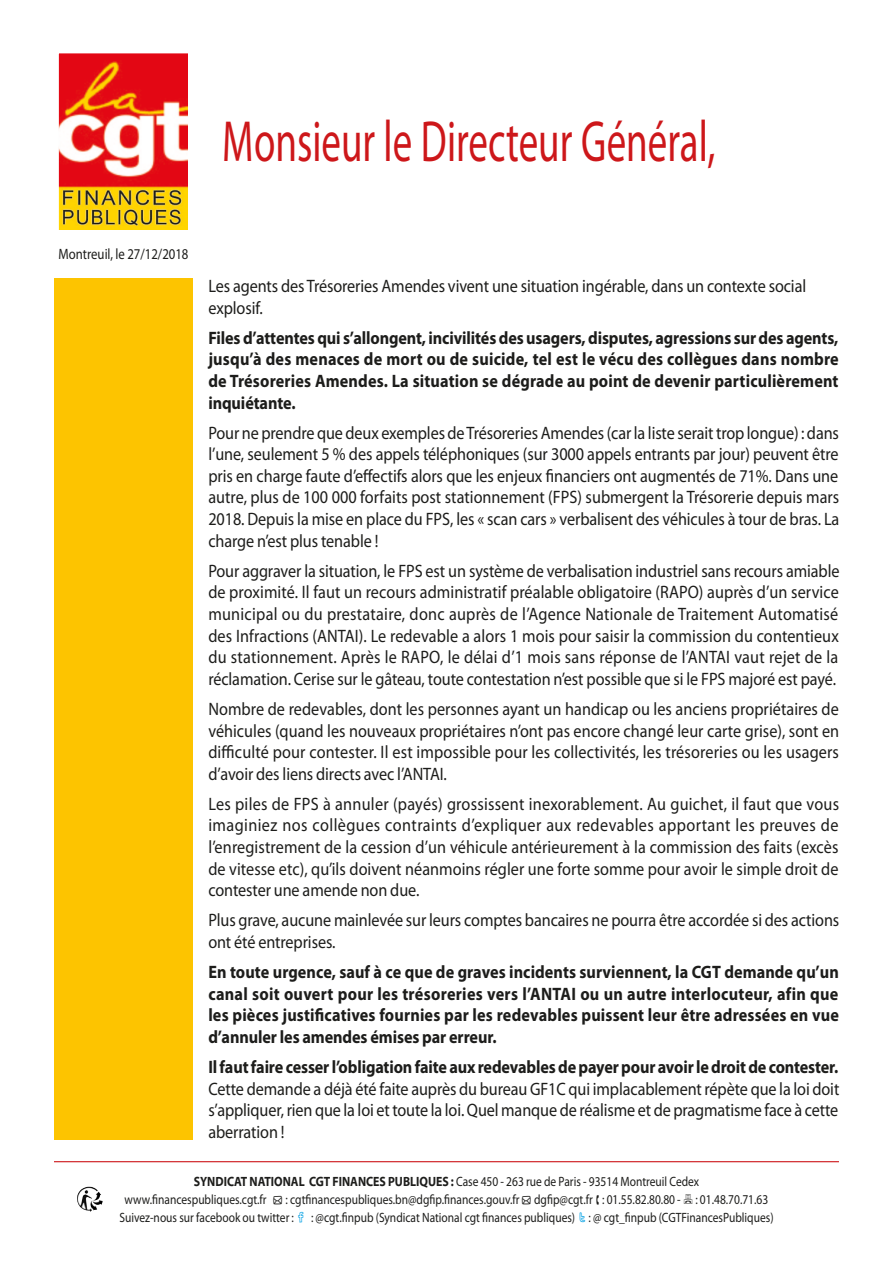
<style>
.page{position:relative;width:893px;height:1263px;background:#fff}
.page>*{position:absolute;margin:0;border:0;box-sizing:border-box;transform-origin:0 0}
.t1{font:58.35px "Myriad Pro";color:#cd171a;scale:.67 1}
.Quotations{font:18px/21.6px "Myriad Pro";letter-spacing:-.005em;color:#1d1d1b;text-align:justify;scale:.9 1}
.Quotations-2{font:700 18px/21.6px "Myriad Pro";color:#1d1d1b;text-align:justify;scale:.9 1}
.puces_noire_copie_2{font:15px "Myriad Pro";color:#1d1d1b;scale:.85 1}
.puces_noire_copie_2-2{font:13.5px "Myriad Pro";color:#1d1d1b;scale:.85 1}
.s1{font-weight:700}
.s2{font-family:"Myriad Web Pro";font-weight:700}
</style>
<div class="page">
<img style="left:59px;top:54px;width:129px;height:175px">
<img style="left:77px;top:1186px;width:26px;height:26px">
<div style="left:54px;top:279px;width:139px;height:861px;background:#fdc400"></div>
<hr style="left:54px;top:1161px;width:785px;height:1px;background:#cd171a">
<p class="puces_noire_copie_2" style="left:59px;top:244px;width:154px">Montreuil, le 27/12/2018</p>
<p class="t1" style="left:222px;top:106px;width:738px">Monsieur le Directeur Général,</p>
<p class="Quotations" style="left:208px;top:275px;width:666px">Les agents des Trésoreries Amendes vivent une situation ingérable, dans un contexte social explosif.</p>
<p class="Quotations-2" style="left:208px;top:326px;width:702px">Files d’attentes qui s’allongent, incivilités des usagers, disputes, agressions sur des agents, jusqu’à des menaces de mort ou de suicide, tel est le vécu des collègues dans nombre de Trésoreries Amendes. La situation se dégrade au point de devenir particulièrement inquiétante.</p>
<p class="Quotations" style="left:208px;top:421px;width:703px">Pour ne prendre que deux exemples de Trésoreries Amendes (car la liste serait trop longue) : dans l’une, seulement 5 % des appels téléphoniques (sur 3000 appels entrants par jour) peuvent être pris en charge faute d’effectifs alors que les enjeux financiers ont augmentés de 71%. Dans une autre, plus de 100 000 forfaits post stationnement (FPS) submergent la Trésorerie depuis mars 2018. Depuis la mise en place du FPS, les « scan cars » verbalisent des véhicules à tour de bras. La charge n’est plus tenable !</p>
<p class="Quotations" style="left:208px;top:560px;width:703px">Pour aggraver la situation, le FPS est un système de verbalisation industriel sans recours amiable de proximité. Il faut un recours administratif préalable obligatoire (RAPO) auprès d’un service municipal ou du prestataire, donc auprès de l’Agence Nationale de Traitement Automatisé des Infractions (ANTAI). Le redevable a alors 1 mois pour saisir la commission du contentieux du stationnement. Après le RAPO, le délai d’1 mois sans réponse de l’ANTAI vaut rejet de la réclamation. Cerise sur le gâteau, toute contestation n’est possible que si le FPS majoré est payé.</p>
<p class="Quotations" style="left:208px;top:698px;width:702px">Nombre de redevables, dont les personnes ayant un handicap ou les anciens propriétaires de véhicules (quand les nouveaux propriétaires n’ont pas encore changé leur carte grise), sont en difficulté pour contester. Il est impossible pour les collectivités, les trésoreries ou les usagers d’avoir des liens directs avec l’ANTAI.</p>
<p class="Quotations" style="left:208px;top:793px;width:702px">Les piles de FPS à annuler (payés) grossissent inexorablement. Au guichet, il faut que vous imaginiez nos collègues contraints d’expliquer aux redevables apportant les preuves de l’enregistrement de la cession d’un véhicule antérieurement à la commission des faits (excès de vitesse etc), qu’ils doivent néanmoins régler une forte somme pour avoir le simple droit de contester une amende non due.</p>
<p class="Quotations" style="left:208px;top:909px;width:703px">Plus grave, aucune mainlevée sur leurs comptes bancaires ne pourra être accordée si des actions ont été entreprises.</p>
<p class="Quotations-2" style="left:208px;top:960px;width:702px">En toute urgence, sauf à ce que de graves incidents surviennent, la CGT demande qu’un canal soit ouvert pour les trésoreries vers l’ANTAI ou un autre interlocuteur, afin que les pièces justificatives fournies par les redevables puissent leur être adressées en vue d’annuler les amendes émises par erreur.</p>
<p class="Quotations" style="left:208px;top:1056px;width:703px"><span class="s1">Il faut faire cesser l’obligation faite aux redevables de payer pour avoir le droit de contester.<br></span>Cette demande a déjà été faite auprès du bureau GF1C qui implacablement répète que la loi doit s’appliquer, rien que la loi et toute la loi. Quel manque de réalisme et de pragmatisme face à cette aberration !</p>
<p class="puces_noire_copie_2-2" style="left:194px;top:1173px;width:596px"><span class="s2">SYNDICAT NATIONAL CGT FINANCES PUBLIQUES :</span> Case 450 - 263 rue de Paris - 93514 Montreuil Cedex</p>
<p class="puces_noire_copie_2-2" style="left:125px;top:1191px;width:759px">www.financespubliques.cgt.fr ● : cgtfinancespubliques.bn@dgfip.finances.gouv.fr ● dgfip@cgt.fr : 01.55.82.80.80 - : 01.48.70.71.63</p>
<p class="puces_noire_copie_2-2" style="left:119px;top:1209px;width:207px">Suivez-nous sur facebook ou twitter :</p>
<p class="puces_noire_copie_2-2" style="left:311px;top:1209px;width:546px">: @cgt.finpub (Syndicat National cgt finances publiques) : @ cgt_finpub (CGTFinancesPubliques)</p>
</div>
